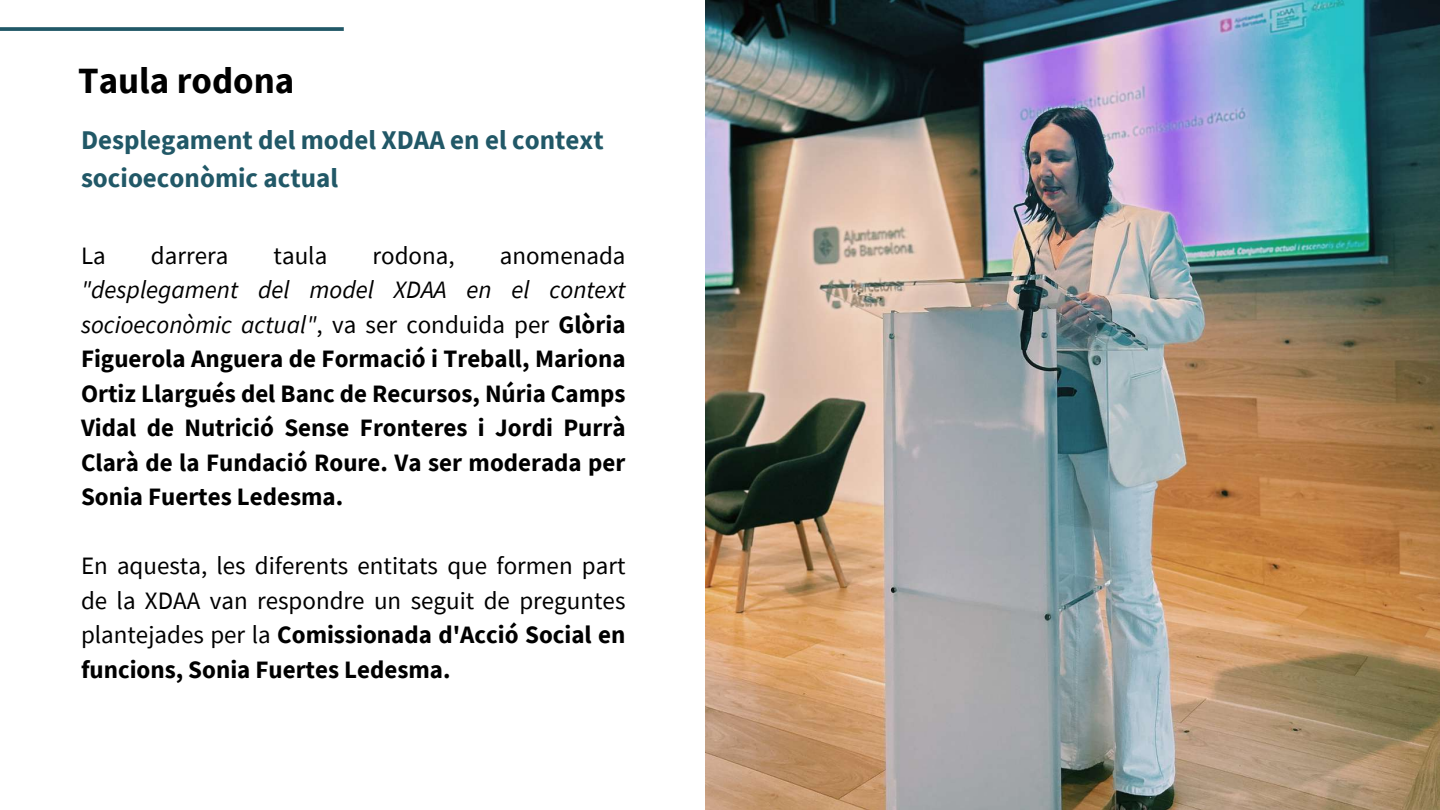
<style>
.page{position:relative;width:1440px;height:810px;background:#fff}
.page>*{position:absolute;margin:0;border:0;box-sizing:border-box;transform-origin:0 0}
.t1{font:700 37px "Source Sans Pro";color:#000}
.t2{font:700 27px/37.5px "Source Sans Pro";color:#215867}
.t3{font:700 25px/34.5px "Source Sans Pro";color:#000;text-align:justify}
.t4{font:25px/34.5px "Source Sans Pro";color:#000;text-align:justify}
.s1{font-weight:400;font-style:italic}
.s2{font-weight:400}
.s3{font-weight:700}
</style>
<div class="page">
<svg style="left:0;top:27px;width:344px;height:4px"></svg>
<img style="left:705px;top:0;width:735px;height:810px">
<h1 class="t1" style="left:78px;top:57px;width:218px">Taula rodona</h1>
<p class="t2" style="left:81px;top:121px;width:524px">Desplegament del model XDAA en el context socioeconòmic actual</p>
<p class="t4" style="left:81px;top:238px;width:26px">La</p>
<p class="t4" style="left:151px;top:238px;width:79px">darrera</p>
<p class="t4" style="left:274px;top:238px;width:55px">taula</p>
<p class="t4" style="left:372px;top:238px;width:84px">rodona,</p>
<p class="t4" style="left:500px;top:238px;width:127px">anomenada</p>
<p class="t3" style="left:81px;top:272px;width:546px"><span class="s1">"desplegament del model XDAA en el context socioeconòmic actual"</span><span class="s2">, va ser conduida per</span> Glòria Figuerola Anguera de Formació i Treball, Mariona Ortiz Llargués del Banc de Recursos, Núria Camps Vidal de Nutrició Sense Fronteres i Jordi Purrà Clarà de la Fundació Roure. Va ser moderada per Sonia Fuertes Ledesma.</p>
<p class="t4" style="left:81px;top:548px;width:546px">En aquesta, les diferents entitats que formen part de la XDAA van respondre un seguit de preguntes plantejades per la <span class="s3">Comissionada d'Acció Social en funcions, Sonia Fuertes Ledesma.</span></p>
</div>
